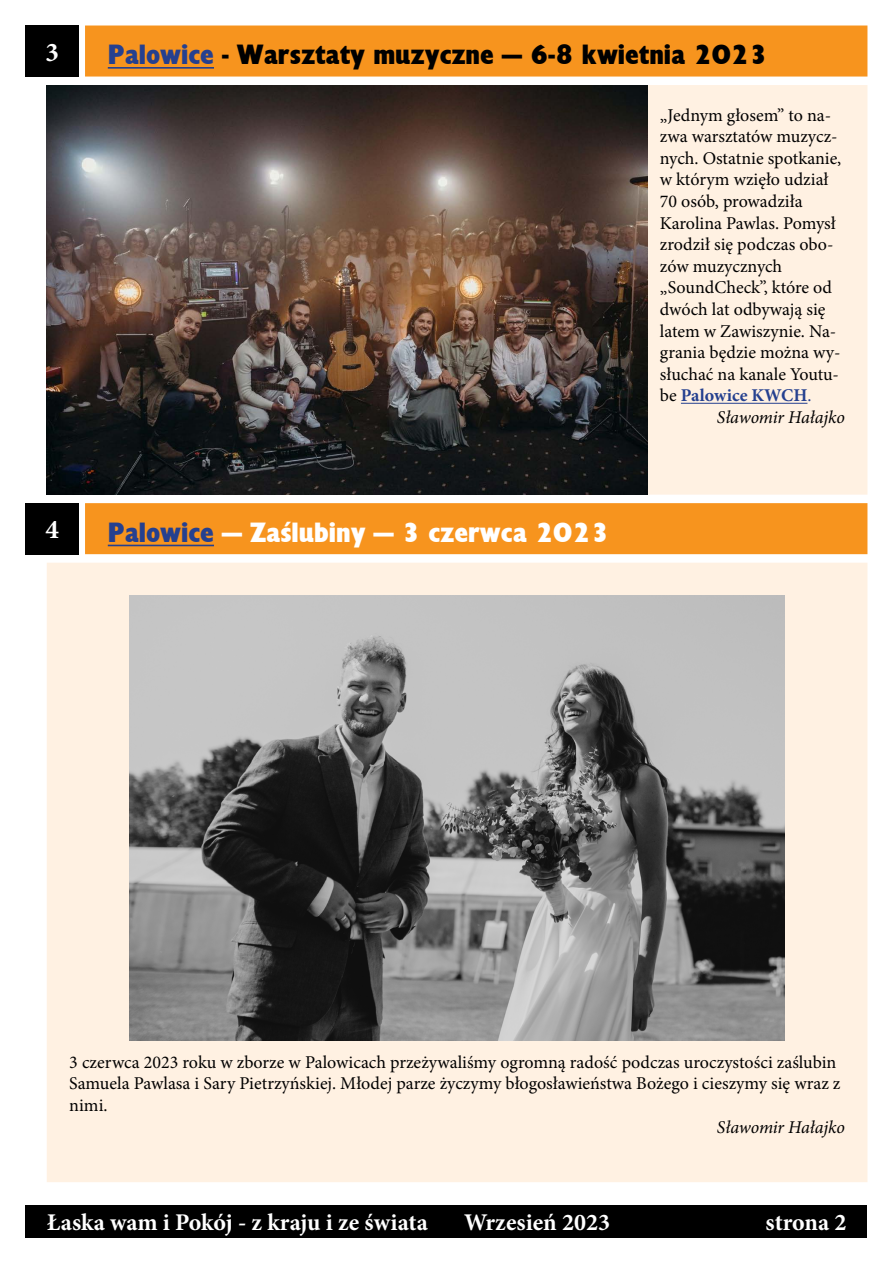
<style>
.page{position:relative;width:893px;height:1263px;background:#fff}
.page>*{position:absolute;margin:0;border:0;box-sizing:border-box;transform-origin:0 0}
.t1{font:900 27px "EFN Gilead";color:#000}
.t2{font:900 27px "EFN Gilead";color:#fff}
.t3{font:700 27px "Minion Pro";color:#fff}
.t4{font:700 24px "Minion Pro";color:#fff}
.t5{font:18px/21.6px "Minion Pro";color:#000}
.t6{font:italic 18px "Minion Pro";letter-spacing:-.005em;color:#000}
.s1{color:#25408f}
.s2{font-weight:700;color:#25408f}
</style>
<div class="page">
<div style="left:26px;top:1204px;width:841px;height:33px;background:#000"></div>
<div style="left:86px;top:26px;width:781px;height:50px;background:#f7941e"></div>
<hr style="left:108px;top:67px;width:106px;height:2px;background:#25408f">
<div style="left:85px;top:26px;width:782px;height:51px;border:2px solid #f7941e"></div>
<div style="left:26px;top:26px;width:53px;height:51px;background:#000"></div>
<div style="left:58px;top:96px;width:798px;height:387px;background:#fff1e2"></div>
<hr style="left:681px;top:403px;width:126px;height:1px;background:#25408f">
<div style="left:47px;top:85px;width:820px;height:410px;border:22px solid #fff1e2"></div>
<img style="left:47px;top:85px;width:600px;height:410px">
<div style="left:86px;top:504px;width:781px;height:49px;background:#f7941e"></div>
<hr style="left:108px;top:545px;width:106px;height:1px;background:#25408f">
<div style="left:85px;top:503px;width:782px;height:51px;border:2px solid #f7941e"></div>
<div style="left:26px;top:503px;width:53px;height:51px;background:#000"></div>
<div style="left:58px;top:574px;width:798px;height:597px;background:#fff1e2"></div>
<div style="left:47px;top:563px;width:820px;height:619px;border:22px solid #fff1e2"></div>
<img style="left:129px;top:595px;width:656px;height:446px">
<h1 class="t3" style="left:46px;top:33px;width:15px">3</h1>
<h1 class="t1" style="left:108px;top:38px;width:661px"><span class="s1">Palowice</span> - Warsztaty muzyczne – 6-8 kwietnia 2023</h1>
<p class="t5" style="left:660px;top:104px;width:183px">„Jednym głosem” to na&shy;zwa warsztatów muzycz&shy;nych. Ostatnie spotkanie, w którym wzięło udział<br>70 osób, prowadziła<br>Karolina Pawlas. Pomysł zrodził się podczas obo&shy;zów muzycznych „SoundCheck”, które od dwóch lat odbywają się latem w Zawiszynie. Na&shy;grania będzie można wy&shy;słuchać na kanale Youtu&shy;be <span class="s2">Palowice KWCH</span><span class="s1">.</span></p>
<p class="t6" style="left:717px;top:405px;width:130px">Sławomir Hałajko</p>
<h1 class="t3" style="left:46px;top:511px;width:15px">4</h1>
<h1 class="t2" style="left:108px;top:515px;width:503px"><span class="s1">Palowice</span> – Zaślubiny – 3 czerwca 2023</h1>
<p class="t5" style="left:69px;top:1051px;width:773px">3 czerwca 2023 roku w zborze w Palowicach przeżywaliśmy ogromną radość podczas uroczystości zaślubin<br>Samuela Pawlasa i Sary Pietrzyńskiej. Młodej parze życzymy błogosławieństwa Bożego i cieszymy się wraz z nimi.</p>
<p class="t6" style="left:717px;top:1114px;width:130px">Sławomir Hałajko</p>
<h2 class="t4" style="left:47px;top:1205px;width:383px">Łaska wam i Pokój - z kraju i ze świata</h2>
<h2 class="t4" style="left:464px;top:1205px;width:147px">Wrzesień 2023</h2>
<h2 class="t4" style="left:766px;top:1205px;width:82px">strona 2</h2>
</div>
